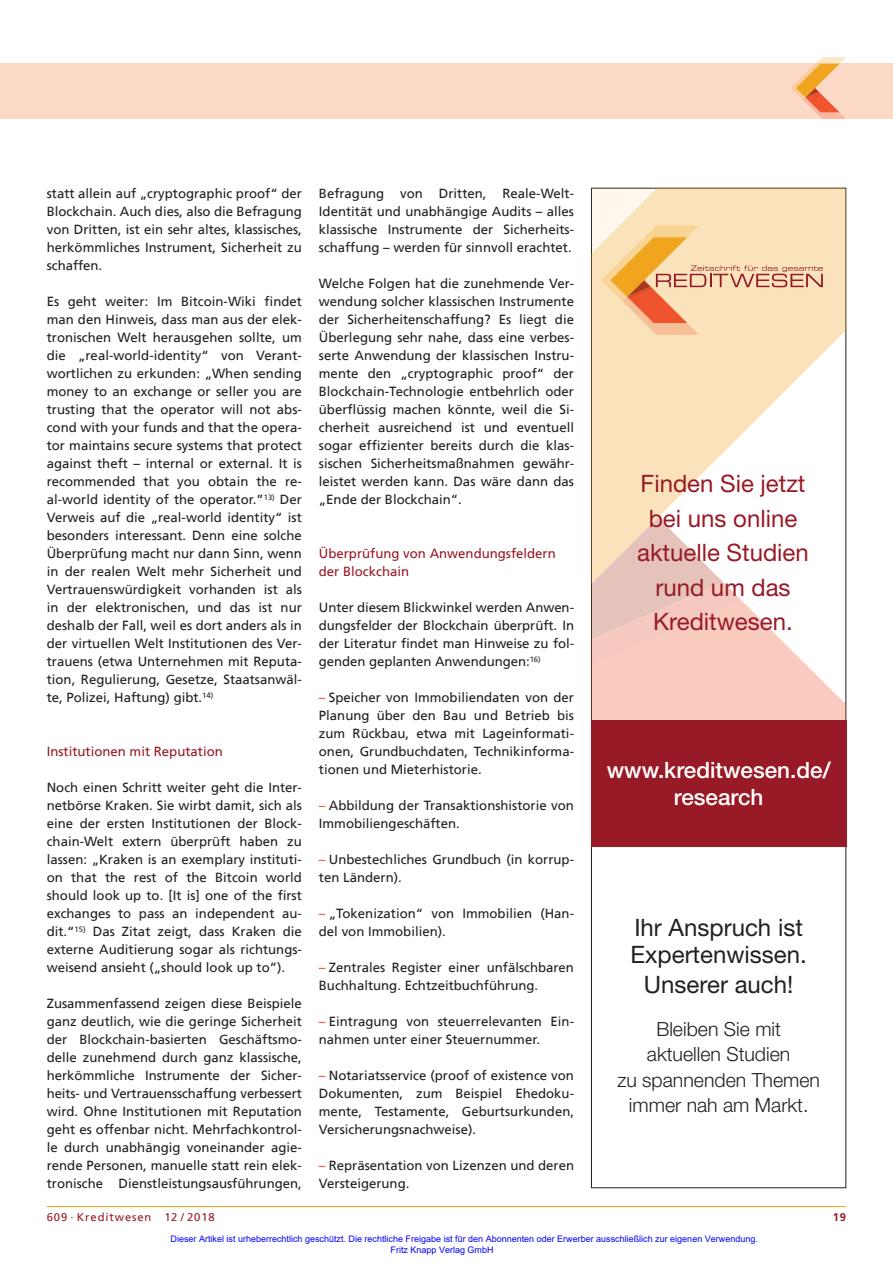
<style>
.page{position:relative;width:893px;height:1263px;background:#fff}
.page>*{position:absolute;margin:0;border:0;box-sizing:border-box;transform-origin:0 0}
.t1{font:24px/34.5px "Helvetica Neue";color:#981a26;text-align:center}
.t2{font:24px/27px "Helvetica Neue";color:#231f20}
.t3{font:500 22.5px/27px "Helvetica Neue";color:#fff;text-align:center}
.t4{font:300 19.5px/25.5px "Helvetica Neue";color:#231f20;text-align:center}
.t5{font:13.2px/18px "Frutiger";color:#231f20;text-align:justify}
.t6{font:13.2px/18px "Frutiger";color:#981a26}
.t7{font:11.25px "Frutiger";letter-spacing:.08em;color:#981a26}
.t8{font:700 11.25px "Frutiger";color:#981a26}
.t9{font:9px/10.8px "Arial";color:#00f}
.s1{color:#f0542e}
</style>
<div class="page">
<hr style="left:47px;top:1206px;width:799px;height:1px;background:#f1a31e">
<div style="left:0;top:64px;width:893px;height:55px;background:#fcd9c7"></div>
<svg style="left:791px;top:57px;width:55px;height:62px"></svg>
<svg style="left:591px;top:188px;width:255px;height:411px;fill:#fae3bb"></svg>
<svg style="left:591px;top:517px;width:150px;height:82px"></svg>
<svg style="left:591px;top:599px;width:255px;height:121px;fill:#faccc0"></svg>
<div style="left:591px;top:720px;width:255px;height:126px;background:#981a26"></div>
<svg style="left:601px;top:225px;width:222px;height:110px;background:#f4cfa1"></svg>
<p class="t5" style="left:47px;top:185px;width:257px">statt allein auf „cryptographic proof“ der Blockchain. Auch dies, also die Befragung von Dritten, ist ein sehr altes, klassisches, herkömmliches Instrument, Sicherheit zu schaffen.</p>
<p class="t5" style="left:47px;top:293px;width:257px">Es geht weiter: Im Bitcoin-Wiki findet man den Hinweis, dass man aus der elek&shy;tronischen Welt herausgehen sollte, um die „real-world-identity“ von Verant&shy;wortlichen zu erkunden: „When sending money to an exchange or seller you are trusting that the operator will not abs&shy;cond with your funds and that the opera&shy;tor maintains secure systems that protect against theft – internal or external. It is recommended that you obtain the re&shy;al-world identity of the operator.”<sup>13)</sup> Der Verweis auf die „real-world identity“ ist besonders interessant. Denn eine solche Überprüfung macht nur dann Sinn, wenn in der realen Welt mehr Sicherheit und Vertrauenswürdigkeit vorhanden ist als in der elektronischen, und das ist nur deshalb der Fall, weil es dort anders als in der virtuellen Welt Institutionen des Ver&shy;trauens (etwa Unternehmen mit Reputa&shy;tion, Regulierung, Gesetze, Staatsanwäl&shy;te, Polizei, Haftung) gibt.<sup>14)</sup></p>
<p class="t6" style="left:47px;top:743px;width:178px">Institutionen mit Reputation</p>
<p class="t5" style="left:47px;top:779px;width:257px">Noch einen Schritt weiter geht die Inter&shy;netbörse Kraken. Sie wirbt damit, sich als eine der ersten Institutionen der Block&shy;chain-Welt extern überprüft haben zu lassen: „Kraken is an exemplary instituti&shy;on that the rest of the Bitcoin world should look up to. [It is] one of the first exchanges to pass an independent au&shy;dit.“<sup>15)</sup> Das Zitat zeigt, dass Kraken die externe Auditierung sogar als richtungs&shy;weisend ansieht („should look up to”).</p>
<p class="t5" style="left:47px;top:995px;width:257px">Zusammenfassend zeigen diese Beispiele ganz deutlich, wie die geringe Sicherheit der Blockchain-basierten Geschäftsmo&shy;delle zunehmend durch ganz klassische, herkömmliche Instrumente der Sicher&shy;heits- und Vertrauensschaffung verbessert wird. Ohne Institutionen mit Reputation geht es offenbar nicht. Mehrfachkontrol&shy;le durch unabhängig voneinander agie&shy;rende Personen, manuelle statt rein elek&shy;tronische Dienstleistungsausführungen,</p>
<p class="t5" style="left:319px;top:185px;width:257px">Befragung von Dritten, Reale-Welt-Identität und unabhängige Audits – alles klassische Instrumente der Sicherheits&shy;schaffung – werden für sinnvoll erachtet.</p>
<p class="t5" style="left:319px;top:275px;width:257px">Welche Folgen hat die zunehmende Ver&shy;wendung solcher klassischen Instrumente der Sicherheitenschaffung? Es liegt die Überlegung sehr nahe, dass eine verbes&shy;serte Anwendung der klassischen Instru&shy;mente den „cryptographic proof“ der Blockchain-Technologie entbehrlich oder überflüssig machen könnte, weil die Si&shy;cherheit ausreichend ist und eventuell sogar effizienter bereits durch die klas&shy;sischen Sicherheitsmaßnahmen gewähr&shy;leistet werden kann. Das wäre dann das „Ende der Blockchain“.</p>
<p class="t6" style="left:319px;top:545px;width:238px">Überprüfung von Anwendungsfeldern der Blockchain</p>
<p class="t5" style="left:319px;top:599px;width:257px">Unter diesem Blickwinkel werden Anwen&shy;dungsfelder der Blockchain überprüft. In der Literatur findet man Hinweise zu fol&shy;genden geplanten Anwendungen:<sup>16)</sup></p>
<p class="t5" style="left:319px;top:689px;width:257px"><span class="s1">–</span> Speicher von Immobiliendaten von der Planung über den Bau und Betrieb bis zum Rückbau, etwa mit Lageinformati&shy;onen, Grundbuchdaten, Technikinforma&shy;tionen und Mieterhistorie.</p>
<p class="t5" style="left:319px;top:797px;width:257px"><span class="s1">–</span> Abbildung der Transaktionshistorie von<br>Immobiliengeschäften.</p>
<p class="t5" style="left:319px;top:851px;width:257px"><span class="s1">–</span> Unbestechliches Grundbuch (in korrup&shy;ten Ländern).</p>
<p class="t5" style="left:319px;top:905px;width:257px"><span class="s1">–</span> „Tokenization“ von Immobilien (Han&shy;del von Immobilien).</p>
<p class="t5" style="left:319px;top:959px;width:257px"><span class="s1">–</span> Zentrales Register einer unfälschbaren<br>Buchhaltung. Echtzeitbuchführung.</p>
<p class="t5" style="left:319px;top:1013px;width:257px"><span class="s1">–</span> Eintragung von steuerrelevanten Ein&shy;nahmen unter einer Steuernummer.</p>
<p class="t5" style="left:319px;top:1067px;width:257px"><span class="s1">–</span> Notariatsservice (proof of existence von Dokumenten, zum Beispiel Ehedoku&shy;mente, Testamente, Geburtsurkunden, Versicherungsnachweise).</p>
<p class="t5" style="left:319px;top:1157px;width:257px"><span class="s1">–</span> Repräsentation von Lizenzen und deren<br>Versteigerung.</p>
<h1 class="t1" style="left:637px;top:466px;width:173px">Finden Sie jetzt bei uns online aktuelle Studien rund um das<br>Kreditwesen.</h1>
<h2 class="t3" style="left:607px;top:757px;width:225px">www.kreditwesen.de/ research</h2>
<h1 class="t2" style="left:630px;top:914px;width:178px">Ihr Anspruch ist<br>Expertenwissen.</h1>
<h1 class="t2" style="left:644px;top:971px;width:151px">Unserer auch!</h1>
<h3 class="t4" style="left:617px;top:1016px;width:204px">Bleiben Sie mit aktuellen Studien<br>zu spannenden Themen immer nah am Markt.</h3>
<p class="t7" style="left:47px;top:1211px;width:170px">609 · Kreditwesen 12 / 2018</p>
<p class="t8" style="left:833px;top:1211px;width:15px">19</p>
<p class="t9" style="left:391px;top:1233px;width:369px;text-indent:-220px">Dieser Artikel ist urheberrechtlich geschützt. Die rechtliche Freigabe ist für den Abonnenten oder Erwerber ausschließlich zur eigenen Verwendung.<br>Fritz Knapp Verlag GmbH</p>
</div>
